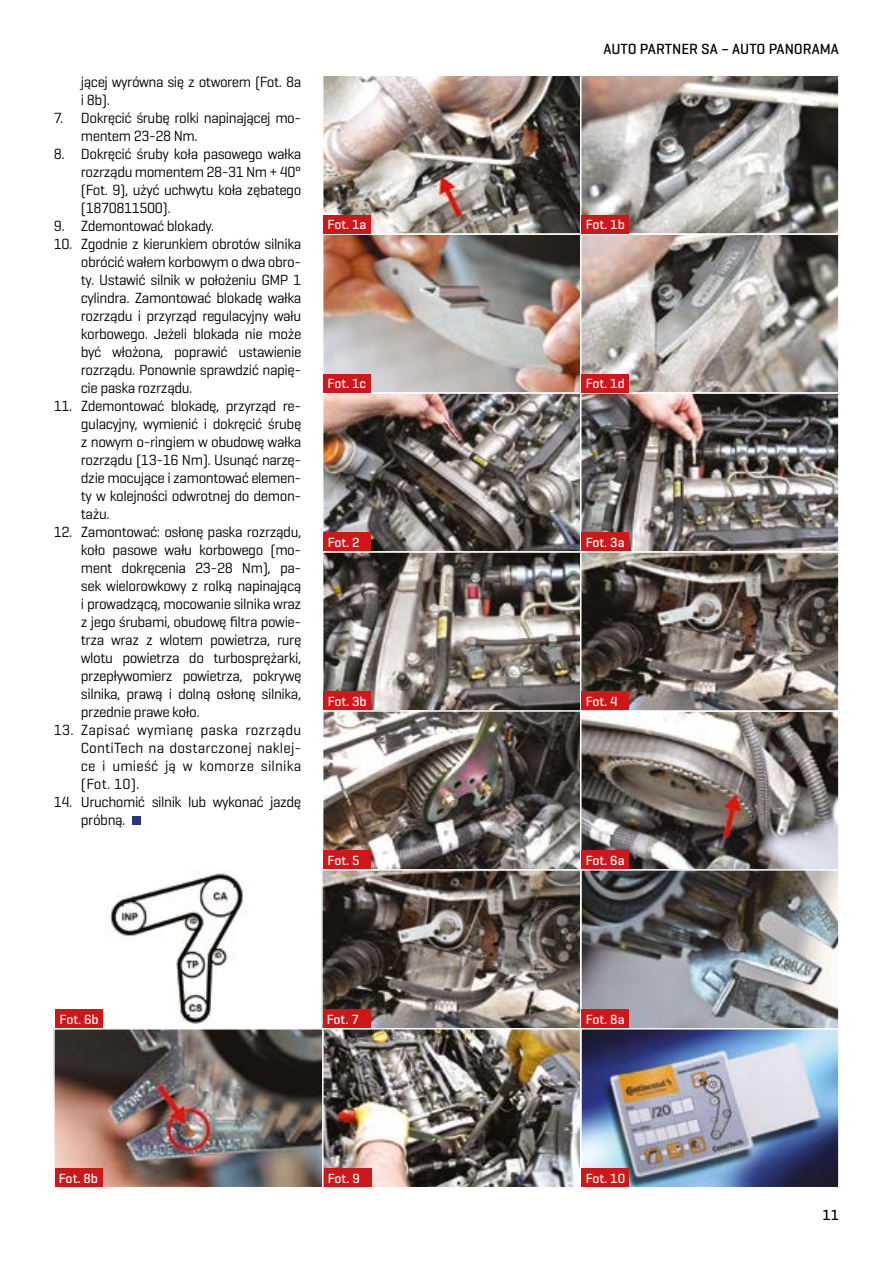
<style>
.page{position:relative;width:893px;height:1263px;background:#fff}
.page>*{position:absolute;margin:0;border:0;box-sizing:border-box;transform-origin:0 0}
.t1{font:15px/18px "Geogrotesque";letter-spacing:-.03em;color:#000;text-align:justify}
.t2{font:500 15px "Geogrotesque";color:#000}
.t3{font:500 13.5px "Geogrotesque";color:#fff}
</style>
<div class="page">
<img style="left:324px;top:78px;width:254px;height:948px">
<div style="left:322px;top:75px;width:259px;height:160px;border:2px solid #fff"></div>
<div style="left:322px;top:233px;width:259px;height:161px;border:2px solid #fff"></div>
<div style="left:322px;top:392px;width:259px;height:161px;border:2px solid #fff"></div>
<div style="left:322px;top:551px;width:259px;height:161px;border:2px solid #fff"></div>
<div style="left:322px;top:710px;width:259px;height:161px;border:2px solid #fff"></div>
<img style="left:110px;top:873px;width:135px;height:151px">
<img style="left:583px;top:78px;width:254px;height:1107px">
<div style="left:580px;top:710px;width:260px;height:161px;border:2px solid #fff"></div>
<img style="left:56px;top:1031px;width:522px;height:154px">
<div style="left:53px;top:1028px;width:271px;height:160px;border:2px solid #fff"></div>
<div style="left:580px;top:869px;width:260px;height:160px;border:2px solid #fff"></div>
<div style="left:580px;top:75px;width:260px;height:160px;border:2px solid #fff"></div>
<div style="left:580px;top:233px;width:260px;height:161px;border:2px solid #fff"></div>
<div style="left:580px;top:392px;width:260px;height:161px;border:2px solid #fff"></div>
<div style="left:580px;top:551px;width:260px;height:161px;border:2px solid #fff"></div>
<div style="left:321px;top:869px;width:260px;height:160px;border:2px solid #fff"></div>
<div style="left:580px;top:1028px;width:260px;height:160px;border:2px solid #fff"></div>
<div style="left:322px;top:1028px;width:259px;height:160px;border:2px solid #fff"></div>
<div style="left:133px;top:816px;width:8px;height:8px;background:#283583"></div>
<div style="left:323px;top:215px;width:48px;height:18px;background:#cd171a"></div>
<div style="left:323px;top:374px;width:48px;height:18px;background:#cd171a"></div>
<div style="left:323px;top:533px;width:48px;height:18px;background:#cd171a"></div>
<div style="left:323px;top:691px;width:48px;height:19px;background:#cd171a"></div>
<div style="left:323px;top:850px;width:48px;height:19px;background:#cd171a"></div>
<div style="left:55px;top:1009px;width:48px;height:19px;background:#cd171a"></div>
<div style="left:55px;top:1168px;width:48px;height:19px;background:#cd171a"></div>
<div style="left:581px;top:1009px;width:48px;height:19px;background:#cd171a"></div>
<div style="left:581px;top:215px;width:48px;height:18px;background:#cd171a"></div>
<div style="left:581px;top:374px;width:48px;height:18px;background:#cd171a"></div>
<div style="left:581px;top:533px;width:48px;height:18px;background:#cd171a"></div>
<div style="left:581px;top:691px;width:48px;height:19px;background:#cd171a"></div>
<div style="left:581px;top:850px;width:48px;height:19px;background:#cd171a"></div>
<div style="left:323px;top:1009px;width:47px;height:19px;background:#cd171a"></div>
<div style="left:581px;top:1168px;width:48px;height:19px;background:#cd171a"></div>
<div style="left:324px;top:1168px;width:47px;height:19px;background:#cd171a"></div>
<p class="t1" style="left:81px;top:72px;width:222px">jącej wyrówna się z otworem (Fot. 8a i 8b).</p>
<p class="t1" style="left:81px;top:108px;width:222px;text-indent:-27px">7. Dokręcić śrubę rolki napinającej mo&shy;mentem 23-28 Nm.</p>
<p class="t1" style="left:81px;top:144px;width:222px;text-indent:-27px">8. Dokręcić śruby koła pasowego wałka rozrządu momentem 28-31 Nm + 40° (Fot. 9), użyć uchwytu koła zębatego (1870811500).</p>
<p class="t1" style="left:54px;top:216px;width:162px">9. Zdemontować blokady.</p>
<p class="t1" style="left:81px;top:234px;width:222px;text-indent:-27px">10. Zgodnie z kierunkiem obrotów silnika obrócić wałem korbowym o dwa obro&shy;ty. Ustawić silnik w położeniu GMP 1 cylindra. Zamontować blokadę wałka rozrządu i przyrząd regulacyjny wału korbowego. Jeżeli blokada nie może być włożona, poprawić ustawienie rozrządu. Ponownie sprawdzić napię&shy;cie paska rozrządu.</p>
<p class="t1" style="left:81px;top:396px;width:222px;text-indent:-27px">11. Zdemontować blokadę, przyrząd re&shy;gulacyjny, wymienić i dokręcić śrubę z nowym o-ringiem w obudowę wałka rozrządu (13-16 Nm). Usunąć narzę&shy;dzie mocujące i zamontować elemen&shy;ty w kolejności odwrotnej do demon&shy;tażu.</p>
<p class="t1" style="left:81px;top:522px;width:222px;text-indent:-27px">12. Zamontować: osłonę paska rozrządu, koło pasowe wału korbowego (mo&shy;ment dokręcenia 23-28 Nm), pa&shy;sek wielorowkowy z rolką napinającą i prowadzącą, mocowanie silnika wraz z jego śrubami, obudowę filtra powie&shy;trza wraz z wlotem powietrza, rurę wlotu powietrza do turbosprężarki, przepływomierz powietrza, pokrywę silnika, prawą i dolną osłonę silnika, przednie prawe koło.</p>
<p class="t1" style="left:81px;top:720px;width:222px;text-indent:-27px">13. Zapisać wymianę paska rozrządu ContiTech na dostarczonej naklej&shy;ce i umieść ją w komorze silnika (Fot. 10).</p>
<p class="t1" style="left:81px;top:792px;width:222px;text-indent:-27px">14. Uruchomić silnik lub wykonać jazdę próbną.</p>
<p class="t3" style="left:328px;top:216px;width:40px">Fot. 1a</p>
<p class="t3" style="left:328px;top:375px;width:40px">Fot. 1c</p>
<p class="t3" style="left:328px;top:534px;width:33px">Fot. 2</p>
<p class="t3" style="left:328px;top:693px;width:41px">Fot. 3b</p>
<p class="t3" style="left:328px;top:852px;width:33px">Fot. 5</p>
<p class="t3" style="left:60px;top:1011px;width:41px">Fot. 6b</p>
<p class="t3" style="left:327px;top:1011px;width:33px">Fot. 7</p>
<p class="t2" style="left:604px;top:40px;width:237px">AUTO PARTNER SA – AUTO PANORAMA</p>
<p class="t3" style="left:586px;top:216px;width:41px">Fot. 1b</p>
<p class="t3" style="left:586px;top:375px;width:41px">Fot. 1d</p>
<p class="t3" style="left:586px;top:534px;width:40px">Fot. 3a</p>
<p class="t3" style="left:586px;top:693px;width:33px">Fot. 4</p>
<p class="t3" style="left:586px;top:852px;width:40px">Fot. 6a</p>
<p class="t3" style="left:586px;top:1011px;width:40px">Fot. 8a</p>
<p class="t3" style="left:59px;top:1170px;width:41px">Fot. 8b</p>
<p class="t3" style="left:328px;top:1170px;width:33px">Fot. 9</p>
<p class="t3" style="left:586px;top:1169px;width:41px">Fot. 10</p>
<p class="t2" style="left:822px;top:1206px;width:18px">11</p>
</div>
